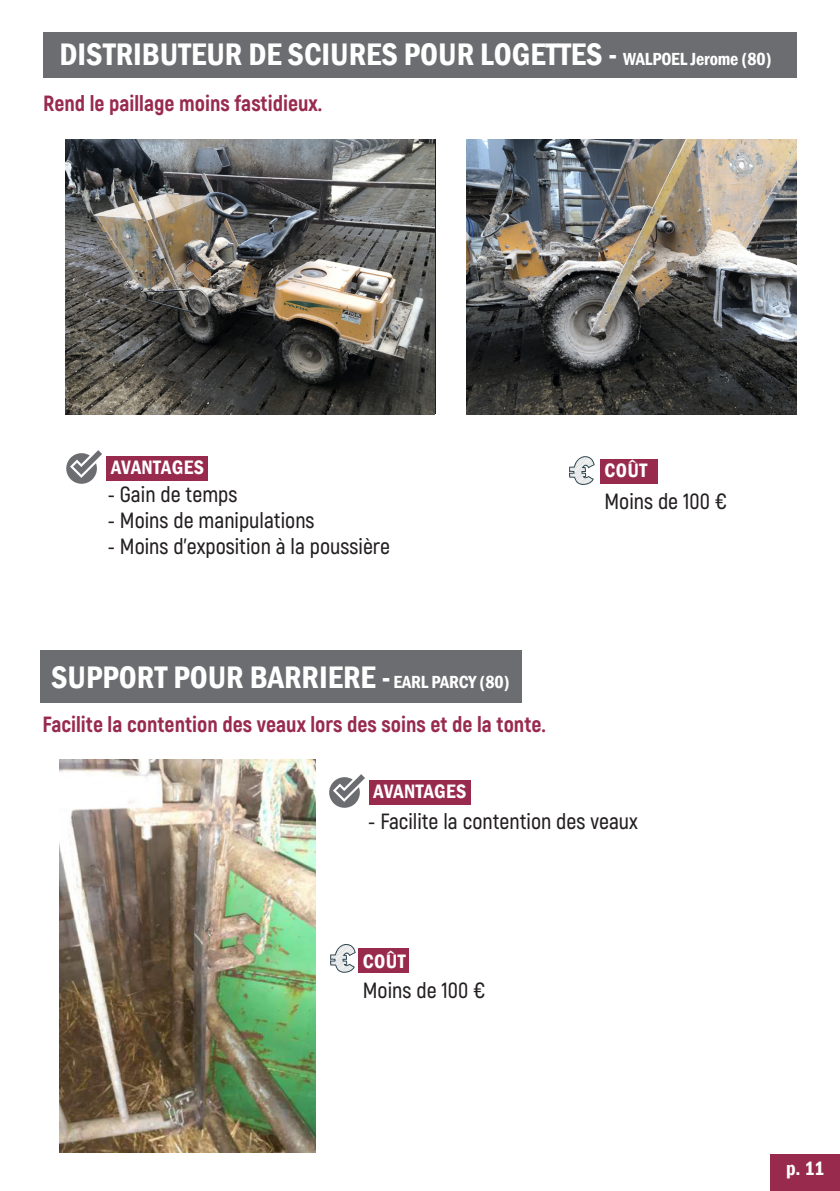
<style>
.page{position:relative;width:840px;height:1191px;background:#fff}
.page>*{position:absolute;margin:0;border:0;box-sizing:border-box;transform-origin:0 0}
.t1{font:600 condensed 32px "Franklin Gothic";color:#fff}
.t2{font:600 22px "Akrobat";color:#231f20}
.t3{font:800 22px "Akrobat";color:#982a4e}
.t4{font:600 condensed 20px "Franklin Gothic";letter-spacing:.02em;color:#fff}
.s1{font-size:18px}
</style>
<div class="page">
<div style="left:770px;top:1154px;width:69px;height:37px;background:#982a4e"></div>
<div style="left:43px;top:33px;width:753px;height:45px;background:#6c6d70"></div>
<div style="left:41px;top:650px;width:481px;height:52px;background:#6c6d70"></div>
<div style="left:107px;top:456px;width:101px;height:25px;background:#982a4e"></div>
<div style="left:600px;top:459px;width:57px;height:25px;background:#982a4e"></div>
<svg style="left:66px;top:450px;width:36px;height:34px"></svg>
<svg style="left:569px;top:456px;width:25px;height:29px"></svg>
<img style="left:466px;top:140px;width:330px;height:274px">
<img style="left:66px;top:140px;width:368px;height:274px">
<div style="left:358px;top:948px;width:50px;height:25px;background:#982a4e"></div>
<div style="left:369px;top:779px;width:101px;height:25px;background:#982a4e"></div>
<img style="left:59px;top:759px;width:256px;height:393px">
<svg style="left:329px;top:774px;width:36px;height:33px"></svg>
<svg style="left:330px;top:944px;width:25px;height:29px"></svg>
<p class="t1" style="left:59px;top:33px;width:713px">DISTRIBUTEUR DE SCIURES POUR LOGETTES - <span class="s1">WALPOEL Jerome (80)</span></p>
<p class="t3" style="left:43px;top:89px;width:280px">Rend le paillage moins fastidieux.</p>
<p class="t4" style="left:111px;top:454px;width:94px">AVANTAGES</p>
<p class="t4" style="left:604px;top:457px;width:44px">COÛT</p>
<p class="t2" style="left:604px;top:488px;width:124px">Moins de 100 €</p>
<p class="t2" style="left:108px;top:480px;width:131px">- Gain de temps</p>
<p class="t2" style="left:108px;top:506px;width:208px">- Moins de manipulations</p>
<p class="t2" style="left:108px;top:532px;width:284px">- Moins d’exposition à la poussière</p>
<p class="t1" style="left:51px;top:655px;width:459px">SUPPORT POUR BARRIERE - <span class="s1">EARL PARCY (80)</span></p>
<p class="t3" style="left:43px;top:710px;width:504px">Facilite la contention des veaux lors des soins et de la tonte.</p>
<p class="t4" style="left:373px;top:778px;width:94px">AVANTAGES</p>
<p class="t2" style="left:368px;top:807px;width:271px">- Facilite la contention des veaux</p>
<p class="t4" style="left:362px;top:947px;width:44px">COÛT</p>
<p class="t2" style="left:362px;top:977px;width:124px">Moins de 100 €</p>
<p class="t4" style="left:785px;top:1155px;width:40px">p. 11</p>
</div>
